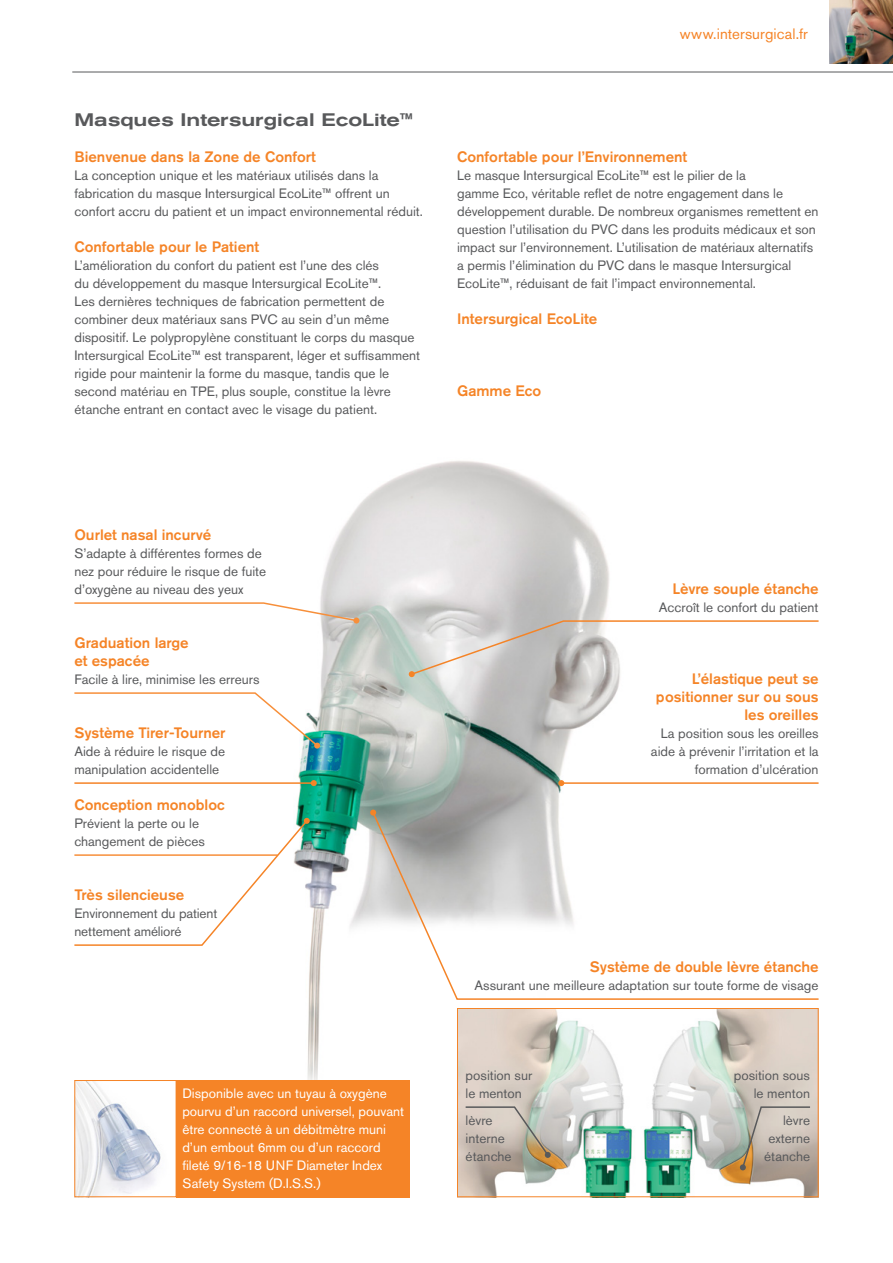
<style>
.page{position:relative;width:893px;height:1263px;background:#fff}
.page>*{position:absolute;margin:0;border:0;box-sizing:border-box;transform-origin:0 0}
.t1{font:500 expanded 18px "Akzidenz Grotesk Pro";color:#58595b}
.t2{font:500 15px/18px "Akzidenz Grotesk Pro";color:#f58427;text-align:right}
.t3{font:15px "Akzidenz Grotesk Pro";letter-spacing:.01em;color:#f58427}
.t4{font:13.5px/18px "Akzidenz Grotesk Pro";color:#58595b}
.t5{font:13.5px/18px "Akzidenz Grotesk Pro";color:#fff}
</style>
<div class="page">
<hr style="left:72px;top:72px;width:821px;height:1px;background:#58595b">
<img style="left:829px;top:0;width:64px;height:63px">
<img style="left:296px;top:461px;width:324px;height:619px">
<svg style="left:74px;top:602px;width:285px;height:21px"></svg>
<hr style="left:561px;top:782px;width:258px;height:2px;background:#f58427">
<svg style="left:558px;top:780px;width:6px;height:6px"></svg>
<svg style="left:409px;top:620px;width:410px;height:57px"></svg>
<svg style="left:371px;top:811px;width:448px;height:189px"></svg>
<svg style="left:370px;top:809px;width:6px;height:6px"></svg>
<svg style="left:74px;top:691px;width:246px;height:58px"></svg>
<svg style="left:74px;top:818px;width:236px;height:129px"></svg>
<hr style="left:74px;top:782px;width:240px;height:2px;background:#f58427">
<svg style="left:311px;top:780px;width:6px;height:6px"></svg>
<img style="left:459px;top:1010px;width:358px;height:185px">
<svg style="left:464px;top:1106px;width:87px;height:52px;background:#c2b8ac"></svg>
<svg style="left:740px;top:1106px;width:72px;height:64px;background:#beb4a6"></svg>
<div style="left:457px;top:1008px;width:362px;height:189px;border:1px solid #f58427"></div>
<img style="left:76px;top:1082px;width:85px;height:113px">
<div style="left:74px;top:1080px;width:102px;height:117px;border:1px solid #f58427"></div>
<div style="left:176px;top:1080px;width:234px;height:117px;background:#f58427"></div>
<h1 class="t1" style="left:74px;top:108px;width:340px">Masques Intersurgical EcoLite™</h1>
<p class="t2" style="left:74px;top:148px;width:243px">Bienvenue dans la Zone de Confort</p>
<p class="t4" style="left:74px;top:166px;width:350px">La conception unique et les matériaux utilisés dans la fabrication du masque Intersurgical EcoLite™ offrent un confort accru du patient et un impact environnemental réduit.</p>
<p class="t2" style="left:74px;top:238px;width:186px">Confortable pour le Patient</p>
<p class="t4" style="left:74px;top:256px;width:347px">L’amélioration du confort du patient est l’une des clés<br>du développement du masque Intersurgical EcoLite™.<br>Les dernières techniques de fabrication permettent de combiner deux matériaux sans PVC au sein d’un même dispositif. Le polypropylène constituant le corps du masque Intersurgical EcoLite™ est transparent, léger et suffisamment rigide pour maintenir la forme du masque, tandis que le second matériau en TPE, plus souple, constitue la lèvre étanche entrant en contact avec le visage du patient.</p>
<p class="t3" style="left:680px;top:24px;width:130px">www.intersurgical.fr</p>
<p class="t2" style="left:457px;top:148px;width:232px">Confortable pour l’Environnement</p>
<p class="t4" style="left:457px;top:166px;width:363px">Le masque Intersurgical EcoLite™ est le pilier de la<br>gamme Eco, véritable reflet de notre engagement dans le développement durable. De nombreux organismes remettent en question l’utilisation du PVC dans les produits médicaux et son impact sur l’environnement. L’utilisation de matériaux alternatifs a permis l’élimination du PVC dans le masque Intersurgical EcoLite™, réduisant de fait l’impact environnemental.</p>
<p class="t2" style="left:457px;top:310px;width:142px">Intersurgical EcoLite</p>
<p class="t2" style="left:457px;top:382px;width:86px">Gamme Eco</p>
<p class="t2" style="left:74px;top:526px;width:138px">Ourlet nasal incurvé</p>
<p class="t4" style="left:74px;top:544px;width:193px">S’adapte à différentes formes de nez pour réduire le risque de fuite d’oxygène au niveau des yeux</p>
<p class="t2" style="left:74px;top:634px;width:116px;text-align:left">Graduation large et espacée</p>
<p class="t4" style="left:74px;top:670px;width:187px">Facile à lire, minimise les erreurs</p>
<p class="t2" style="left:74px;top:724px;width:153px">Système Tirer-Tourner</p>
<p class="t4" style="left:74px;top:742px;width:152px">Aide à réduire le risque de manipulation accidentelle</p>
<p class="t2" style="left:74px;top:796px;width:152px">Conception monobloc</p>
<p class="t4" style="left:74px;top:814px;width:132px">Prévient la perte ou le changement de pièces</p>
<p class="t2" style="left:74px;top:886px;width:111px">Très silencieuse</p>
<p class="t4" style="left:74px;top:904px;width:144px">Environnement du patient nettement amélioré</p>
<p class="t5" style="left:182px;top:1084px;width:223px">Disponible avec un tuyau à oxygène pourvu d’un raccord universel, pouvant être connecté à un débitmètre muni d’un embout 6mm ou d’un raccord fileté 9/16-18 UNF Diameter Index Safety System (D.I.S.S.)</p>
<p class="t2" style="left:672px;top:580px;width:148px">Lèvre souple étanche</p>
<p class="t4" style="left:659px;top:598px;width:161px">Accroît le confort du patient</p>
<p class="t2" style="left:656px;top:670px;width:164px">L’élastique peut se positionner sur ou sous les oreilles</p>
<p class="t4" style="left:651px;top:724px;width:169px;text-align:right">La position sous les oreilles aide à prévenir l’irritation et la formation d’ulcération</p>
<p class="t2" style="left:590px;top:958px;width:230px">Système de double lèvre étanche</p>
<p class="t4" style="left:474px;top:976px;width:346px">Assurant une meilleure adaptation sur toute forme de visage</p>
<p class="t4" style="left:466px;top:1066px;width:68px">position sur le menton</p>
<p class="t4" style="left:466px;top:1111px;width:47px">lèvre interne étanche</p>
<p class="t4" style="left:734px;top:1066px;width:78px;text-align:right">position sous le menton</p>
<p class="t4" style="left:764px;top:1111px;width:47px;text-align:right">lèvre externe étanche</p>
</div>
